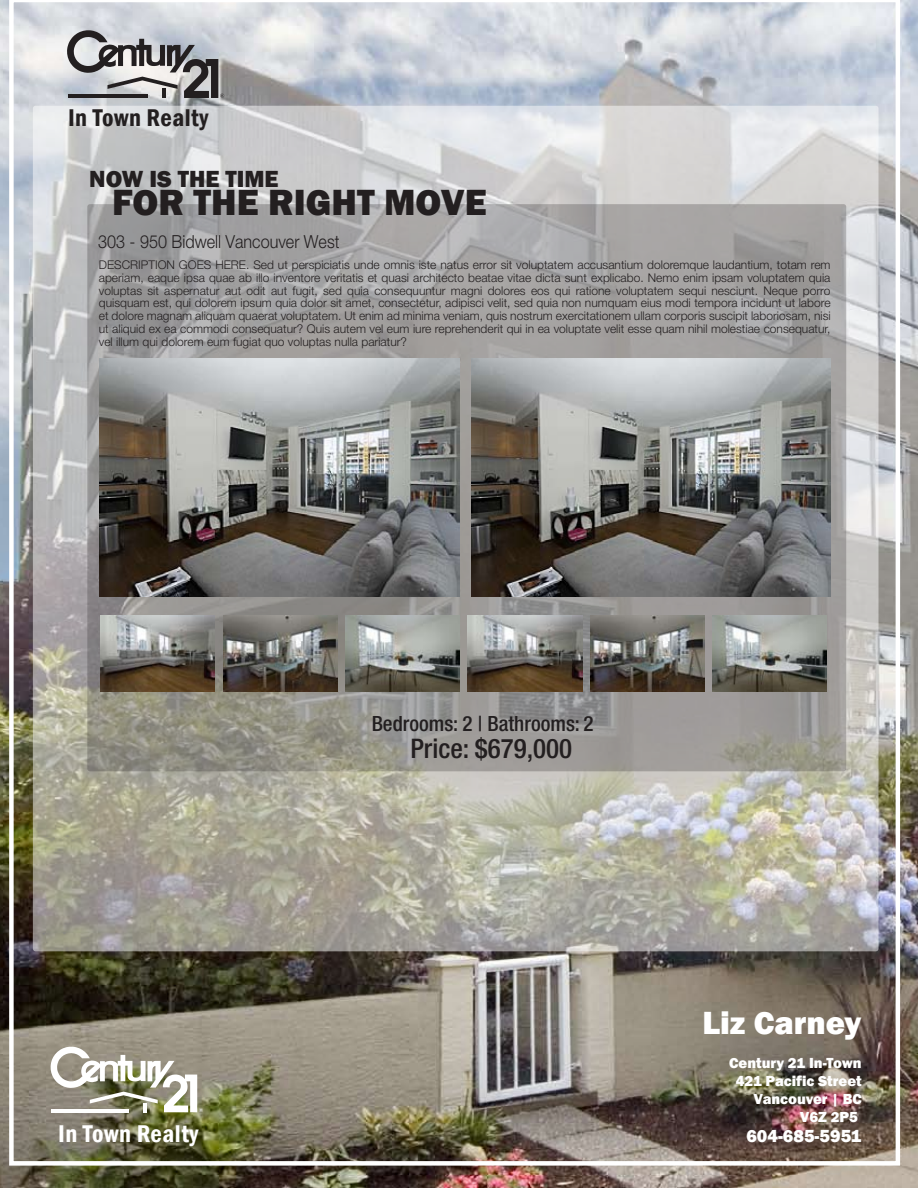
<style>
.page{position:relative;width:918px;height:1188px;background:#fff}
.page>*{position:absolute;margin:0;border:0;box-sizing:border-box;transform-origin:0 0}
.t1{font:800 37.5px "Franklin Gothic";color:#231f20}
.t2{font:800 33px "Franklin Gothic";color:#fff}
.t3{font:500 condensed 27px "Helvetica Neue LT Std";color:#231f20}
.t4{font:600 condensed 24.9px "Franklin Gothic";letter-spacing:.02em;color:#231f20}
.t5{font:600 condensed 24.9px "Franklin Gothic";letter-spacing:.02em;color:#fff}
.t6{font:800 24px "Franklin Gothic";color:#231f20}
.t7{font:500 condensed 21px "Helvetica Neue LT Std";color:#231f20}
.t8{font:300 18px "Helvetica Neue LT Std";color:#231f20;scale:.9 1}
.t9{font:800 18px "Franklin Gothic";color:#fff}
.t10{font:800 15px/18px "Franklin Gothic";color:#fff;text-align:right}
.t11{font:300 12px/12.9px "Helvetica Neue LT Std";color:#231f20;text-align:justify}
</style>
<div class="page">
<img style="left:0;top:0;width:918px;height:1188px">
<img style="left:9px;top:0;width:891px;height:1166px">
<h3 class="t4" style="left:68px;top:101px;width:142px">In Town Realty</h3>
<h3 class="t6" style="left:89px;top:163px;width:191px">NOW IS THE TIME</h3>
<h1 class="t1" style="left:112px;top:178px;width:376px">FOR THE RIGHT MOVE</h1>
<h3 class="t8" style="left:98px;top:231px;width:270px">303 - 950 Bidwell Vancouver West</h3>
<p class="t11" style="left:99px;top:258px;width:733px">DESCRIPTION GOES HERE. Sed ut perspiciatis unde omnis iste natus error sit voluptatem accusantium doloremque laudantium, totam rem aperiam, eaque ipsa quae ab illo inventore veritatis et quasi architecto beatae vitae dicta sunt explicabo. Nemo enim ipsam voluptatem quia voluptas sit aspernatur aut odit aut fugit, sed quia consequuntur magni dolores eos qui ratione voluptatem sequi nesciunt. Neque porro quisquam est, qui dolorem ipsum quia dolor sit amet, consectetur, adipisci velit, sed quia non numquam eius modi tempora incidunt ut labore et dolore magnam aliquam quaerat voluptatem. Ut enim ad minima veniam, quis nostrum exercitationem ullam corporis suscipit laboriosam, nisi ut aliquid ex ea commodi consequatur? Quis autem vel eum iure reprehenderit qui in ea voluptate velit esse quam nihil molestiae consequatur, vel illum qui dolorem eum fugiat quo voluptas nulla pariatur?</p>
<h3 class="t5" style="left:58px;top:1117px;width:142px">In Town Realty</h3>
<h3 class="t7" style="left:372px;top:711px;width:223px">Bedrooms: 2 | Bathrooms: 2</h3>
<h3 class="t3" style="left:410px;top:732px;width:163px">Price: $679,000</h3>
<h2 class="t2" style="left:702px;top:1001px;width:161px">Liz Carney</h2>
<p class="t10" style="left:729px;top:1054px;width:134px">Century 21 In-Town<br>421 Pacific Street<br>Vancouver | BC<br>V6Z 2P5</p>
<h3 class="t9" style="left:746px;top:1124px;width:117px">604-685-5951</h3>
</div>
